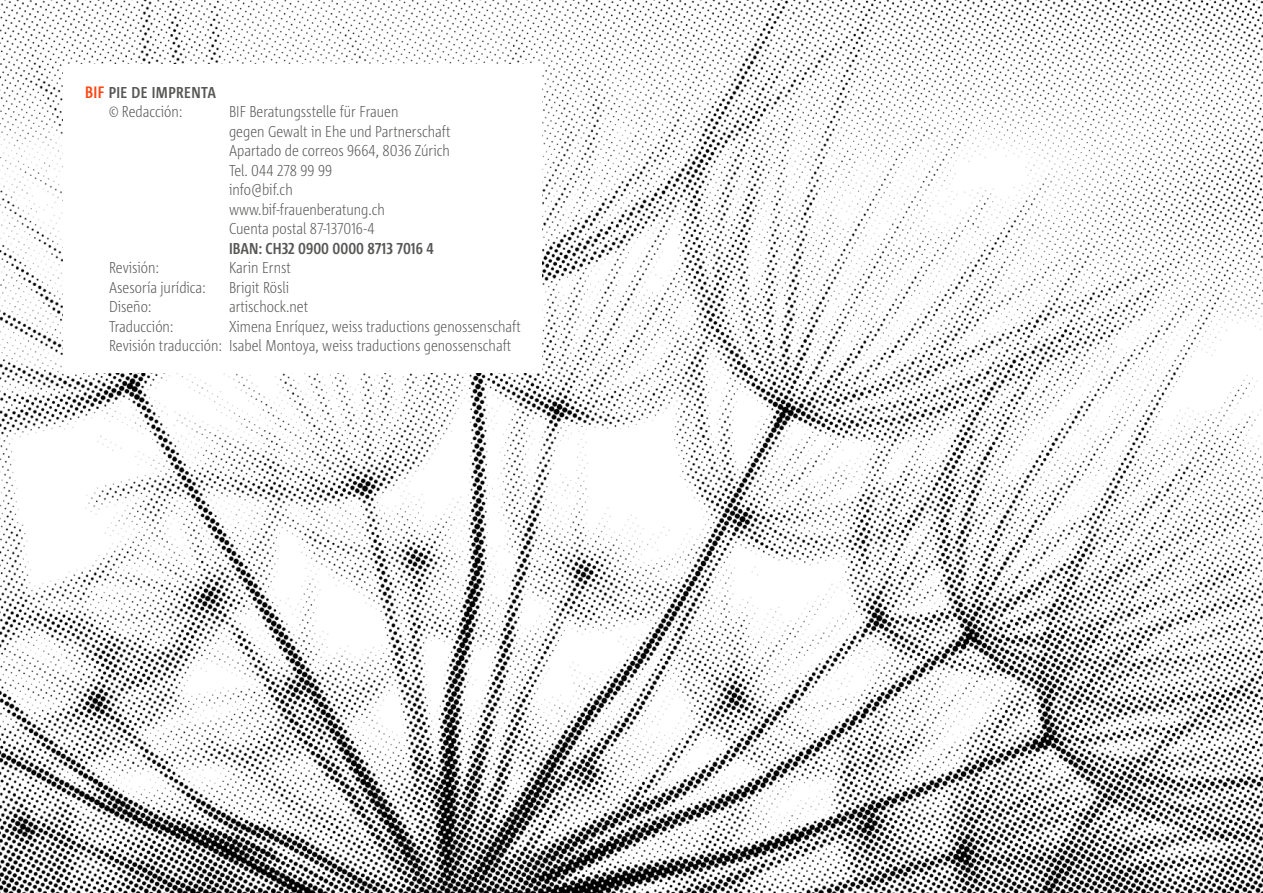
<style>
.page{position:relative;width:1263px;height:893px;background:#fff}
.page>*{position:absolute;margin:0;border:0;box-sizing:border-box;transform-origin:0 0}
.t1{font:300 15.75px/19.5px "Corpid Cd LF";color:#575756}
.t2{font:700 15.75px/19.5px "Corpid Cd LF";letter-spacing:.025em;color:#575756}
.t3{font:700 15.75px "Corpid Cd LF";color:#575756}
.s1{font-size:16.5px;color:#ff4612}
.s2{font-weight:300}
</style>
<div class="page">
<img style="left:0;top:0;width:1263px;height:893px">
<div style="left:64px;top:64px;width:478px;height:309px;background:#fff"></div>
<svg style="left:630px;top:852px;width:3px;height:8px"></svg>
<p class="t2" style="left:109px;top:83px;width:109px;text-indent:-24px"><span class="s1">BIF</span> PIE DE IMPRENTA <span class="s2">© Redacción:</span></p>
<p class="t1" style="left:229px;top:102px;width:223px">BIF Beratungsstelle für Frauen<br>gegen Gewalt in Ehe und Partnerschaft<br>Apartado de correos 9664, 8036 Zúrich<br>Tel. 044 278 99 99<br>info@bif.ch www.bif-frauenberatung.ch<br>Cuenta postal 87-137016-4</p>
<p class="t3" style="left:229px;top:240px;width:206px">IBAN: CH32 0900 0000 8713 7016 4</p>
<p class="t1" style="left:109px;top:258px;width:52px">Revisión:</p>
<p class="t1" style="left:229px;top:258px;width:63px">Karin Ernst</p>
<p class="t1" style="left:109px;top:278px;width:98px">Asesoría jurídica:</p>
<p class="t1" style="left:229px;top:278px;width:62px">Brigit Rösli</p>
<p class="t1" style="left:109px;top:297px;width:44px">Diseño:</p>
<p class="t1" style="left:229px;top:297px;width:81px">artischock.net</p>
<p class="t1" style="left:109px;top:317px;width:66px">Traducción:</p>
<p class="t1" style="left:109px;top:317px;width:413px;text-indent:120px">Ximena Enríquez, weiss traductions genossenschaft<br>Revisión traducción: Isabel Montoya, weiss traductions genossenschaft</p>
</div>
